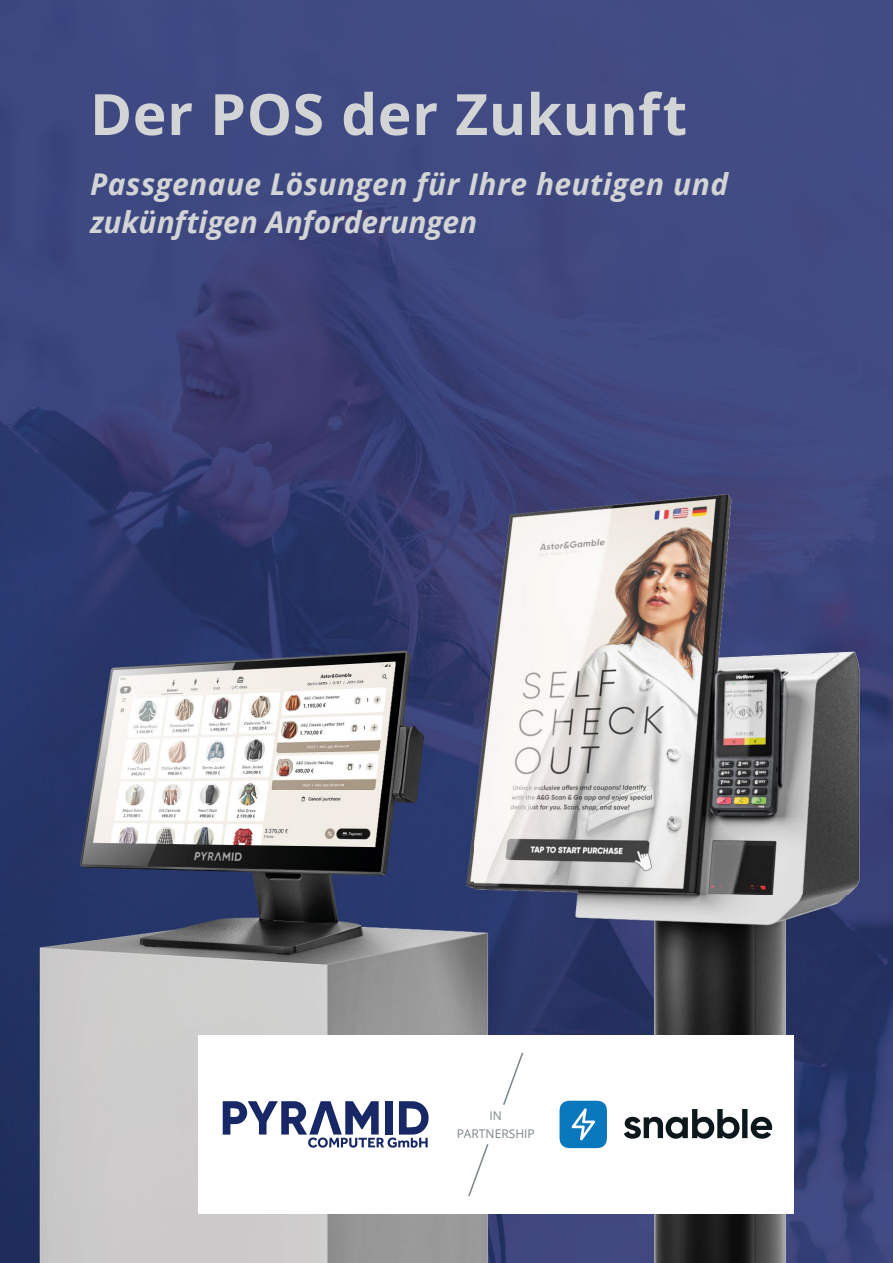
<style>
.page{position:relative;width:893px;height:1263px;background:#fff}
.page>*{position:absolute;margin:0;border:0;box-sizing:border-box;transform-origin:0 0}
.t1{font:700 57px "Open Sans";letter-spacing:.01em;color:#d2d4d5}
.t2{font:italic 700 30px/37.5px "Open Sans";letter-spacing:.01em;color:#d2d4d5}
.t3{font:12px/18px "Open Sans";color:#7b868c;text-align:center}
</style>
<div class="page">
<img style="left:0;top:0;width:893px;height:1263px">
<div style="left:198px;top:1035px;width:595px;height:179px;background:#fff"></div>
<svg style="left:503px;top:1052px;width:21px;height:53px"></svg>
<svg style="left:468px;top:1144px;width:21px;height:53px"></svg>
<svg style="left:223px;top:1101px;width:206px;height:47px"></svg>
<svg style="left:560px;top:1101px;width:47px;height:47px;background:#2989c4"></svg>
<svg style="left:624px;top:1109px;width:148px;height:30px"></svg>
<h1 class="t1" style="left:90px;top:74px;width:599px">Der POS der Zukunft</h1>
<p class="t2" style="left:90px;top:165px;width:640px">Passgenaue Lösungen für Ihre heutigen und zukünftigen Anforderungen</p>
<p class="t3" style="left:457px;top:1106px;width:80px">IN<br>PARTNERSHIP</p>
</div>
